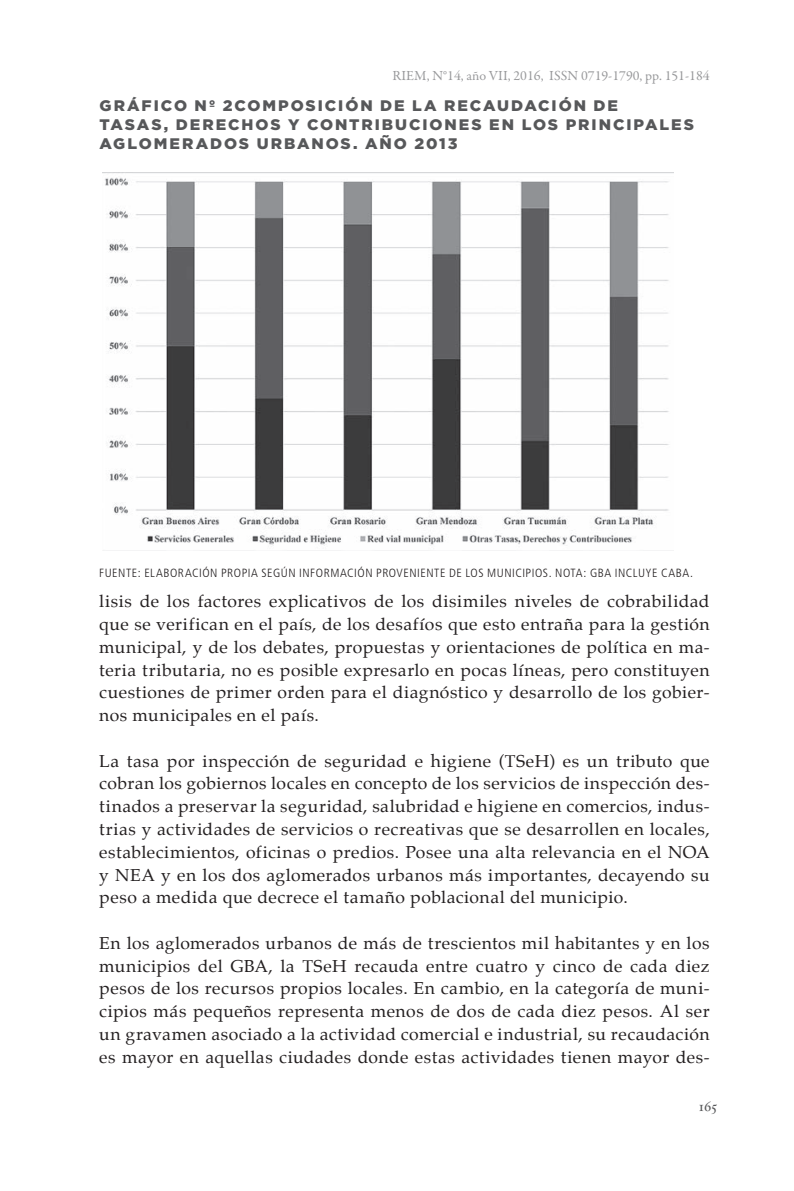
<style>
.page{position:relative;width:794px;height:1191px;background:#fff}
.page>*{position:absolute;margin:0;border:0;box-sizing:border-box;transform-origin:0 0}
.t1{font:16.97px/22.8px "Palatino";letter-spacing:.025em;color:#231f20;text-align:justify}
.t2{font:900 15.22px/19.2px "Gotham";letter-spacing:.12em;color:#57585a}
.t3{font:14px "Garamond Premr Pro";color:#6c6d70}
.t4{font:14px "Hoefler Text";color:#57585a}
.t5{font:300 condensed 11.9px "Frutiger";letter-spacing:.045em;color:#231f20}
</style>
<div class="page">
<img style="left:103px;top:172px;width:570px;height:374px">
<p class="t3" style="left:392px;top:67px;width:319px">RIEM, N°14, año VII, 2016, ISSN 0719-1790, pp. 151-184</p>
<p class="t2" style="left:99px;top:95px;width:596px">GRÁFICO Nº 2COMPOSICIÓN DE LA RECAUDACIÓN DE<br>TASAS, DERECHOS Y CONTRIBUCIONES EN LOS PRINCIPALES<br>AGLOMERADOS URBANOS. AÑO 2013</p>
<p class="t5" style="left:99px;top:566px;width:595px">FUENTE: ELABORACIÓN PROPIA SEGÚN INFORMACIÓN PROVENIENTE DE LOS MUNICIPIOS. NOTA: GBA INCLUYE CABA.</p>
<p class="t1" style="left:99px;top:590px;width:612px">lisis de los factores explicativos de los disimiles niveles de cobrabilidad que se verifican en el país, de los desafíos que esto entraña para la gestión municipal, y de los debates, propuestas y orientaciones de política en ma&shy;teria tributaria, no es posible expresarlo en pocas líneas, pero constituyen cuestiones de primer orden para el diagnóstico y desarrollo de los gobier&shy;nos municipales en el país.</p>
<p class="t1" style="left:99px;top:749px;width:612px">La tasa por inspección de seguridad e higiene (TSeH) es un tributo que cobran los gobiernos locales en concepto de los servicios de inspección des&shy;tinados a preservar la seguridad, salubridad e higiene en comercios, indus&shy;trias y actividades de servicios o recreativas que se desarrollen en locales, establecimientos, oficinas o predios. Posee una alta relevancia en el NOA y NEA y en los dos aglomerados urbanos más importantes, decayendo su peso a medida que decrece el tamaño poblacional del municipio.</p>
<p class="t1" style="left:99px;top:931px;width:612px">En los aglomerados urbanos de más de trescientos mil habitantes y en los municipios del GBA, la TSeH recauda entre cuatro y cinco de cada diez pesos de los recursos propios locales. En cambio, en la categoría de muni&shy;cipios más pequeños representa menos de dos de cada diez pesos. Al ser un gravamen asociado a la actividad comercial e industrial, su recaudación es mayor en aquellas ciudades donde estas actividades tienen mayor des-</p>
<p class="t4" style="left:699px;top:1098px;width:20px">165</p>
</div>
